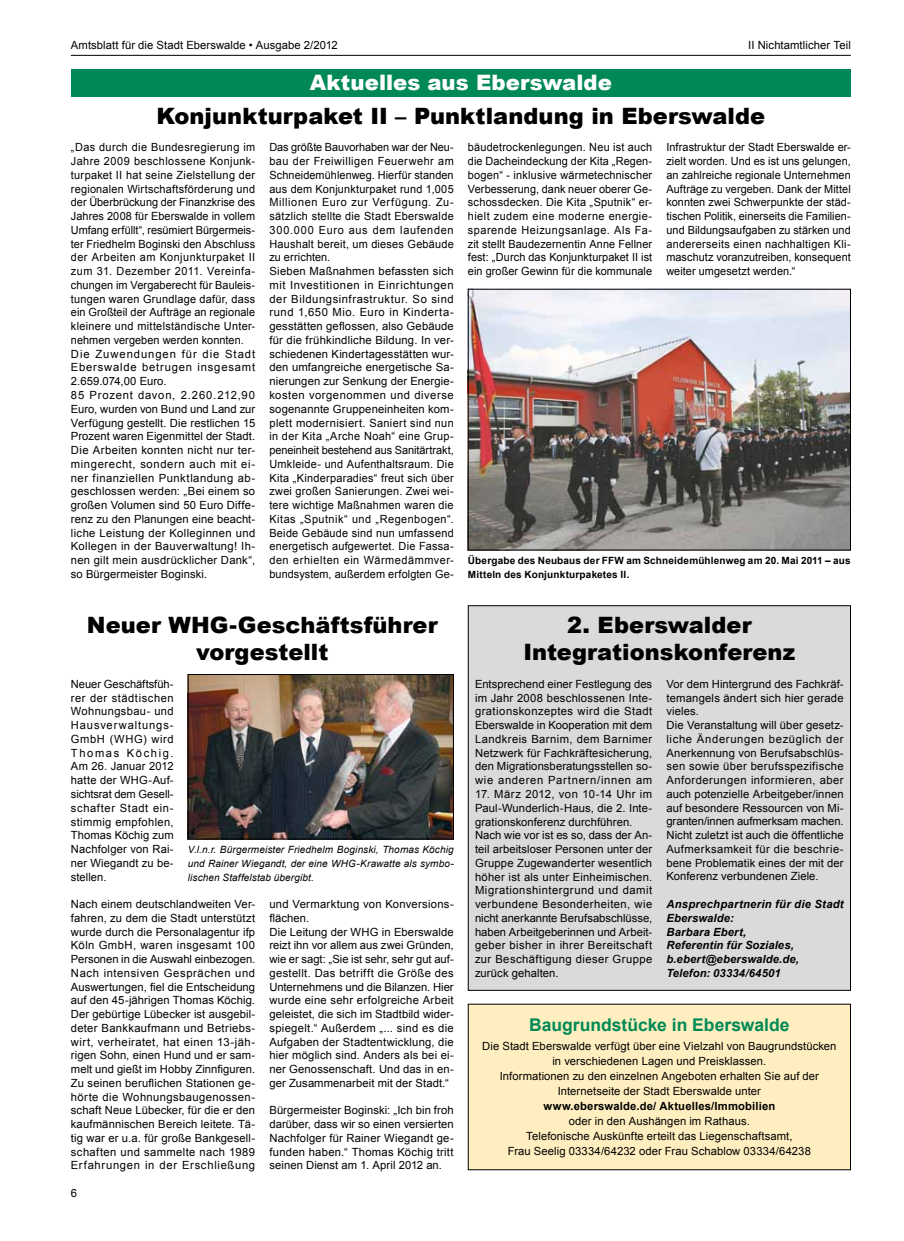
<style>
.page{position:relative;width:904px;height:1241px;background:#fff}
.page>*{position:absolute;margin:0;border:0;box-sizing:border-box;transform-origin:0 0}
.t1{font:900 22.5px/27.5px "Arial";letter-spacing:.005em;color:#000;text-align:center}
.t2{font:900 21.25px "Arial";letter-spacing:.005em;color:#fff}
.t3{font:700 17.5px "Arial";color:#008956}
.t4{font:11.25px/13.8px "Arial";letter-spacing:.015em;color:#000;text-align:justify}
.t5{font:italic 700 11.25px/13.8px "Arial";letter-spacing:.015em;color:#000}
.t6{font:700 11.25px "Arial";letter-spacing:.015em;color:#000}
.t7{font:italic 10px/13.8px "Arial";letter-spacing:.01em;color:#000;text-align:justify}
.t8{font:700 10px/13.8px "Arial";letter-spacing:.02em;color:#000}
</style>
<div class="page">
<hr style="left:71px;top:55px;width:779px;height:1px;background:#000">
<div style="left:468px;top:605px;width:382px;height:385px;background:#dadad9"></div>
<div style="left:468px;top:605px;width:382px;height:385px;border:1px solid #000"></div>
<div style="left:71px;top:69px;width:779px;height:27px;background:#008956"></div>
<img style="left:470px;top:291px;width:378px;height:257px">
<img style="left:190px;top:676px;width:262px;height:161px">
<div style="left:188px;top:674px;width:266px;height:165px;border:1px solid #000"></div>
<div style="left:468px;top:1004px;width:382px;height:165px;background:#ffefc0"></div>
<p class="t4" style="left:71px;top:39px;width:268px">Amtsblatt für die Stadt Eberswalde • Ausgabe 2/2012</p>
<p class="t4" style="left:748px;top:39px;width:104px">II Nichtamtlicher Teil</p>
<h2 class="t2" style="left:310px;top:67px;width:304px">Aktuelles aus Eberswalde</h2>
<h1 class="t1" style="left:156px;top:101px;width:610px">Konjunkturpaket II – Punktlandung in Eberswalde</h1>
<p class="t4" style="left:71px;top:141px;width:186px;text-align:left">„Das durch die Bundesregierung im Jahre 2009 beschlossene Konjunk&shy;turpaket II hat seine Zielstellung der regionalen Wirtschaftsförderung und der Überbrückung der Finanzkrise des Jahres 2008 für Eberswalde in vollem Umfang erfüllt“, resümiert Bürgermeis&shy;ter Friedhelm Boginski den Abschluss der Arbeiten am Konjunkturpaket II zum 31. Dezember 2011. Vereinfa&shy;chungen im Vergaberecht für Bauleis&shy;tungen waren Grundlage dafür, dass ein Großteil der Aufträge an regionale kleinere und mittelständische Unter&shy;nehmen vergeben werden konnten.<br>Die Zuwendungen für die Stadt Eberswalde betrugen insgesamt 2.659.074,00 Euro.<br>85 Prozent davon, 2.260.212,90<br>Euro, wurden von Bund und Land zur Verfügung gestellt. Die restlichen 15<br>Prozent waren Eigenmittel der Stadt.<br>Die Arbeiten konnten nicht nur ter&shy;mingerecht, sondern auch mit ei&shy;ner finanziellen Punktlandung ab&shy;geschlossen werden: „Bei einem so großen Volumen sind 50 Euro Diffe&shy;renz zu den Planungen eine beacht&shy;liche Leistung der Kolleginnen und Kollegen in der Bauverwaltung! Ih&shy;nen gilt mein ausdrücklicher Dank“, so Bürgermeister Boginski.</p>
<p class="t4" style="left:269px;top:141px;width:186px;text-align:left">Das größte Bauvorhaben war der Neu&shy;bau der Freiwilligen Feuerwehr am Schneidemühlenweg. Hierfür standen aus dem Konjunkturpaket rund 1,005<br>Millionen Euro zur Verfügung. Zu&shy;sätzlich stellte die Stadt Eberswalde 300.000 Euro aus dem laufenden Haushalt bereit, um dieses Gebäude zu errichten.<br>Sieben Maßnahmen befassten sich mit Investitionen in Einrichtungen der Bildungsinfrastruktur. So sind rund 1,650 Mio. Euro in Kinderta&shy;gesstätten geflossen, also Gebäude für die frühkindliche Bildung. In ver&shy;schiedenen Kindertagesstätten wur&shy;den umfangreiche energetische Sa&shy;nierungen zur Senkung der Energie&shy;kosten vorgenommen und diverse sogenannte Gruppeneinheiten kom&shy;plett modernisiert. Saniert sind nun in der Kita „Arche Noah“ eine Grup&shy;peneinheit bestehend aus Sanitärtrakt, Umkleide- und Aufenthaltsraum. Die Kita „Kinderparadies“ freut sich über zwei großen Sanierungen. Zwei wei&shy;tere wichtige Maßnahmen waren die Kitas „Sputnik“ und „Regenbogen“.<br>Beide Gebäude sind nun umfassend energetisch aufgewertet. Die Fassa&shy;den erhielten ein Wärmedämmver&shy;bundsystem, außerdem erfolgten Ge-</p>
<p class="t4" style="left:468px;top:141px;width:186px">bäudetrockenlegungen. Neu ist auch die Dacheindeckung der Kita „Regen&shy;bogen“ - inklusive wärmetechnischer Verbesserung, dank neuer oberer Ge&shy;schossdecken. Die Kita „Sputnik“ er&shy;hielt zudem eine moderne energie&shy;sparende Heizungsanlage. Als Fa&shy;zit stellt Baudezernentin Anne Fellner fest: „Durch das Konjunkturpaket II ist ein großer Gewinn für die kommunale</p>
<p class="t4" style="left:666px;top:140px;width:186px">Infrastruktur der Stadt Eberswalde er&shy;zielt worden. Und es ist uns gelungen, an zahlreiche regionale Unternehmen Aufträge zu vergeben. Dank der Mittel konnten zwei Schwerpunkte der städ&shy;tischen Politik, einerseits die Familien&shy;und Bildungsaufgaben zu stärken und andererseits einen nachhaltigen Kli&shy;maschutz voranzutreiben, konsequent weiter umgesetzt werden.“</p>
<p class="t8" style="left:468px;top:554px;width:384px">Übergabe des Neubaus der FFW am Schneidemühlenweg am 20. Mai 2011 – aus<br>Mitteln des Konjunkturpaketes II.</p>
<h1 class="t1" style="left:87px;top:610px;width:352px">Neuer WHG-Geschäftsführer vorgestellt</h1>
<p class="t4" style="left:71px;top:677px;width:104px">Neuer Geschäftsfüh&shy;rer der städtischen Wohnungsbau- und Hausverwaltungs-GmbH (WHG) wird Thomas Köchig.<br>Am 26. Januar 2012 hatte der WHG-Auf&shy;sichtsrat dem Gesell&shy;schafter Stadt ein&shy;stimmig empfohlen, Thomas Köchig zum Nachfolger von Rai&shy;ner Wiegandt zu be&shy;stellen.</p>
<p class="t4" style="left:71px;top:897px;width:186px">Nach einem deutschlandweiten Ver&shy;fahren, zu dem die Stadt unterstützt wurde durch die Personalagentur ifp Köln GmbH, waren insgesamt 100<br>Personen in die Auswahl einbezogen.<br>Nach intensiven Gesprächen und Auswertungen, fiel die Entscheidung auf den 45-jährigen Thomas Köchig.<br>Der gebürtige Lübecker ist ausgebil&shy;deter Bankkaufmann und Betriebs&shy;wirt, verheiratet, hat einen 13-jäh&shy;rigen Sohn, einen Hund und er sam&shy;melt und gießt im Hobby Zinnfiguren.<br>Zu seinen beruflichen Stationen ge&shy;hörte die Wohnungsbaugenossen&shy;schaft Neue Lübecker, für die er den kaufmännischen Bereich leitete. Tä&shy;tig war er u.a. für große Bankgesell&shy;schaften und sammelte nach 1989<br>Erfahrungen in der Erschließung</p>
<p class="t4" style="left:269px;top:897px;width:186px;text-align:left">und Vermarktung von Konversions&shy;flächen.<br>Die Leitung der WHG in Eberswalde reizt ihn vor allem aus zwei Gründen, wie er sagt: „Sie ist sehr, sehr gut auf&shy;gestellt. Das betrifft die Größe des Unternehmens und die Bilanzen. Hier wurde eine sehr erfolgreiche Arbeit geleistet, die sich im Stadtbild wider&shy;spiegelt.“ Außerdem „... sind es die Aufgaben der Stadtentwicklung, die hier möglich sind. Anders als bei ei&shy;ner Genossenschaft. Und das in en&shy;ger Zusammenarbeit mit der Stadt.“</p>
<p class="t7" style="left:188px;top:842px;width:267px">V.l.n.r. Bürgermeister Friedhelm Boginski, Thomas Köchig und Rainer Wiegandt, der eine WHG-Krawatte als symbo&shy;lischen Staffelstab übergibt.</p>
<p class="t4" style="left:269px;top:1103px;width:186px">Bürgermeister Boginski: „Ich bin froh darüber, dass wir so einen versierten Nachfolger für Rainer Wiegandt ge&shy;funden haben.“ Thomas Köchig tritt seinen Dienst am 1. April 2012 an.</p>
<p class="t4" style="left:71px;top:1186px;width:8px">6</p>
<h1 class="t1" style="left:523px;top:610px;width:273px">2. Eberswalder<br>Integrationskonferenz</h1>
<p class="t4" style="left:475px;top:677px;width:179px">Entsprechend einer Festlegung des im Jahr 2008 beschlossenen Inte&shy;grationskonzeptes wird die Stadt Eberswalde in Kooperation mit dem Landkreis Barnim, dem Barnimer Netzwerk für Fachkräftesicherung, den Migrationsberatungsstellen so&shy;wie anderen Partnern/innen am</p>
<p class="t4" style="left:475px;top:787px;width:179px;text-align:left">17. März 2012, von 10-14 Uhr im Paul-Wunderlich-Haus, die 2. Inte&shy;grationskonferenz durchführen.<br>Nach wie vor ist es so, dass der An&shy;teil arbeitsloser Personen unter der Gruppe Zugewanderter wesentlich höher ist als unter Einheimischen.<br>Migrationshintergrund und damit verbundene Besonderheiten, wie nicht anerkannte Berufsabschlüsse, haben Arbeitgeberinnen und Arbeit&shy;geber bisher in ihrer Bereitschaft zur Beschäftigung dieser Gruppe zurück gehalten.</p>
<p class="t4" style="left:666px;top:677px;width:179px;text-align:left">Vor dem Hintergrund des Fachkräf&shy;temangels ändert sich hier gerade vieles.<br>Die Veranstaltung will über gesetz&shy;liche Änderungen bezüglich der<br>Anerkennung von Berufsabschlüs&shy;sen sowie über berufsspezifische<br>Anforderungen informieren, aber auch potenzielle Arbeitgeber/innen auf besondere Ressourcen von Mi&shy;granten/innen aufmerksam machen.<br>Nicht zuletzt ist auch die öffentliche<br>Aufmerksamkeit für die beschrie&shy;bene Problematik eines der mit der<br>Konferenz verbundenen Ziele.</p>
<p class="t5" style="left:666px;top:897px;width:179px">Ansprechpartnerin für die Stadt<br>Eberswalde:<br>Barbara Ebert,<br>Referentin für Soziales, b.ebert@eberswalde.de,<br>Telefon: 03334/64501</p>
<h3 class="t3" style="left:529px;top:1013px;width:262px">Baugrundstücke in Eberswalde</h3>
<p class="t4" style="left:482px;top:1038px;width:356px;line-height:15px;text-align:center">Die Stadt Eberswalde verfügt über eine Vielzahl von Baugrundstücken in verschiedenen Lagen und Preisklassen.<br>Informationen zu den einzelnen Angeboten erhalten Sie auf der Internetseite der Stadt Eberswalde unter</p>
<p class="t6" style="left:543px;top:1098px;width:233px">www.eberswalde.de/ Aktuelles/Immobilien</p>
<p class="t4" style="left:508px;top:1113px;width:304px;line-height:15px;text-align:center">oder in den Aushängen im Rathaus.<br>Telefonische Auskünfte erteilt das Liegenschaftsamt,<br>Frau Seelig 03334/64232 oder Frau Schablow 03334/64238</p>
</div>
